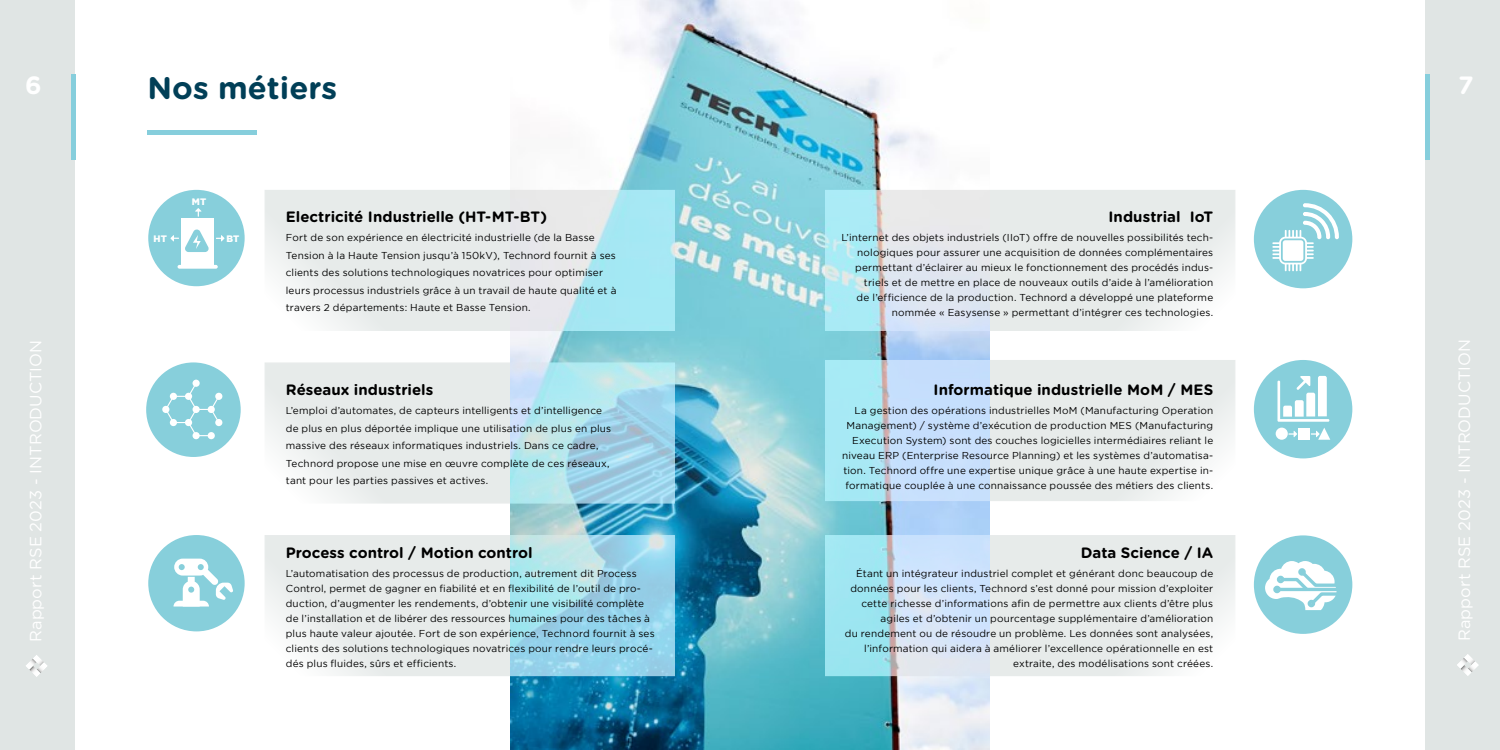
<style>
.page{position:relative;width:1500px;height:750px;background:#fff}
.page>*{position:absolute;margin:0;border:0;box-sizing:border-box;transform-origin:0 0}
.t1{font:700 31.25px "Gotham Rounded";color:#013f57}
.t2{font:700 25px "Gotham Rounded";color:#fff}
.t3{font:16.38px "Gotham Rounded";color:#fff}
.t4{font:700 15px "Gotham Rounded";color:#000}
.t5{font:10px/15px "Gotham";letter-spacing:.015em;color:#000}
.t6{font:900 9.38px "Gotham";color:#fff}
</style>
<div class="page">
<div style="left:0;top:0;width:75px;height:750px;background:#e0e5e4"></div>
<svg style="left:26px;top:655px;width:21px;height:22px"></svg>
<div style="left:1425px;top:0;width:75px;height:750px;background:#e0e5e4"></div>
<svg style="left:1457px;top:654px;width:22px;height:22px"></svg>
<div style="left:1425px;top:74px;width:5px;height:85px;background:#86cedc"></div>
<div style="left:71px;top:74px;width:5px;height:85px;background:#86cedc"></div>
<div style="left:148px;top:130px;width:109px;height:5px;background:#86cedc"></div>
<img style="left:511px;top:0;width:478px;height:750px">
<div style="left:148px;top:190px;width:97px;height:96px;background:#87cfdb;border-radius:50%"></div>
<div style="left:182px;top:219px;width:32px;height:48px;background:#fff"></div>
<svg style="left:178px;top:265px;width:40px;height:4px"></svg>
<svg style="left:216px;top:235px;width:9px;height:6px"></svg>
<svg style="left:195px;top:208px;width:6px;height:9px"></svg>
<svg style="left:170px;top:229px;width:39px;height:23px"></svg>
<svg style="left:265px;top:190px;width:410px;height:141px;background:#dbeaed"></svg>
<svg style="left:265px;top:362px;width:410px;height:142px;background:#d1e6eb"></svg>
<svg style="left:265px;top:535px;width:410px;height:141px;background:#cbe4eb"></svg>
<svg style="left:825px;top:190px;width:410px;height:141px;background:#dfeaec"></svg>
<svg style="left:825px;top:360px;width:410px;height:141px;background:#d6e8f0"></svg>
<svg style="left:825px;top:535px;width:410px;height:141px;background:#d7e8ee"></svg>
<div style="left:146px;top:362px;width:95px;height:95px;background:#87cfdb;border-radius:50%"></div>
<svg style="left:162px;top:380px;width:60px;height:59px"></svg>
<div style="left:148px;top:535px;width:97px;height:96px;background:#87cfdb;border-radius:50%"></div>
<svg style="left:174px;top:559px;width:59px;height:48px"></svg>
<div style="left:1254px;top:190px;width:98px;height:98px;background:#87cfdb;border-radius:50%"></div>
<svg style="left:1272px;top:203px;width:67px;height:68px"></svg>
<div style="left:1254px;top:360px;width:98px;height:98px;background:#87cfdb;border-radius:50%"></div>
<svg style="left:1278px;top:376px;width:51px;height:46px"></svg>
<div style="left:1276px;top:428px;width:12px;height:12px;background:#fff;border-radius:50%"></div>
<div style="left:1298px;top:428px;width:11px;height:12px;background:#fff"></div>
<svg style="left:1288px;top:431px;width:9px;height:6px"></svg>
<svg style="left:1311px;top:428px;width:19px;height:12px"></svg>
<div style="left:1254px;top:535px;width:98px;height:99px;background:#87cfdb;border-radius:50%"></div>
<svg style="left:1265px;top:561px;width:72px;height:49px"></svg>
<h2 class="t2" style="left:25px;top:71px;width:18px">6</h2>
<h3 class="t3" style="left:28px;top:642px;width:303px;rotate:-90deg">Rapport RSE 2023 - INTRODUCTION</h3>
<h1 class="t1" style="left:148px;top:70px;width:191px">Nos métiers</h1>
<p class="t6" style="left:154px;top:234px;width:15px">HT</p>
<p class="t6" style="left:192px;top:198px;width:16px">MT</p>
<p class="t6" style="left:227px;top:234px;width:14px">BT</p>
<h3 class="t4" style="left:286px;top:208px;width:263px">Electricité Industrielle (HT-MT-BT)</h3>
<p class="t5" style="left:286px;top:229px;width:332px;line-height:17.5px">Fort de son expérience en électricité industrielle (de la Basse Tension à la Haute Tension jusqu’à 150kV), Technord fournit à ses clients des solutions technologiques novatrices pour optimiser leurs processus industriels grâce à un travail de haute qualité et à travers 2 départements: Haute et Basse Tension.</p>
<h3 class="t4" style="left:286px;top:382px;width:149px">Réseaux industriels</h3>
<p class="t5" style="left:286px;top:402px;width:327px;line-height:17.5px">L’emploi d’automates, de capteurs intelligents et d’intelligence de plus en plus déportée implique une utilisation de plus en plus massive des réseaux informatiques industriels. Dans ce cadre, Technord propose une mise en œuvre complète de ces réseaux, tant pour les parties passives et actives.</p>
<h3 class="t4" style="left:286px;top:544px;width:248px">Process control / Motion control</h3>
<p class="t5" style="left:286px;top:566px;width:370px">L’automatisation des processus de production, autrement dit Process Control, permet de gagner en fiabilité et en flexibilité de l’outil de pro&shy;duction, d’augmenter les rendements, d’obtenir une visibilité complète de l’installation et de libérer des ressources humaines pour des tâches à plus haute valeur ajoutée. Fort de son expérience, Technord fournit à ses clients des solutions technologiques novatrices pour rendre leurs procé&shy;dés plus fluides, sûrs et efficients.</p>
<h3 class="t4" style="left:1108px;top:208px;width:106px">Industrial IoT</h3>
<p class="t5" style="left:842px;top:229px;width:373px;text-align:right">L’internet des objets industriels (IIoT) offre de nouvelles possibilités tech&shy;nologiques pour assurer une acquisition de données complémentaires permettant d’éclairer au mieux le fonctionnement des procédés indus&shy;triels et de mettre en place de nouveaux outils d’aide à l’amélioration<br>de l’efficience de la production. Technord a développé une plateforme nommée « Easysense » permettant d’intégrer ces technologies.</p>
<h3 class="t4" style="left:934px;top:381px;width:281px">Informatique industrielle MoM / MES</h3>
<p class="t5" style="left:842px;top:403px;width:373px;text-align:right">La gestion des opérations industrielles MoM (Manufacturing Operation Management) / système d’exécution de production MES (Manufacturing Execution System) sont des couches logicielles intermédiaires reliant le niveau ERP (Enterprise Resource Planning) et les systèmes d’automatisa&shy;tion. Technord offre une expertise unique grâce à une haute expertise in&shy;formatique couplée à une connaissance poussée des métiers des clients.</p>
<h3 class="t4" style="left:1081px;top:544px;width:134px">Data Science / IA</h3>
<p class="t5" style="left:845px;top:565px;width:370px;text-align:right">Étant un intégrateur industriel complet et générant donc beaucoup de données pour les clients, Technord s’est donné pour mission d’exploiter cette richesse d’informations afin de permettre aux clients d’être plus agiles et d’obtenir un pourcentage supplémentaire d’amélioration<br>du rendement ou de résoudre un problème. Les données sont analysées, l’information qui aidera à améliorer l’excellence opérationnelle en est extraite, des modélisations sont créées.</p>
<h2 class="t2" style="left:1458px;top:71px;width:17px">7</h2>
<h3 class="t3" style="left:1457px;top:641px;width:303px;rotate:-90deg">Rapport RSE 2023 - INTRODUCTION</h3>
</div>
